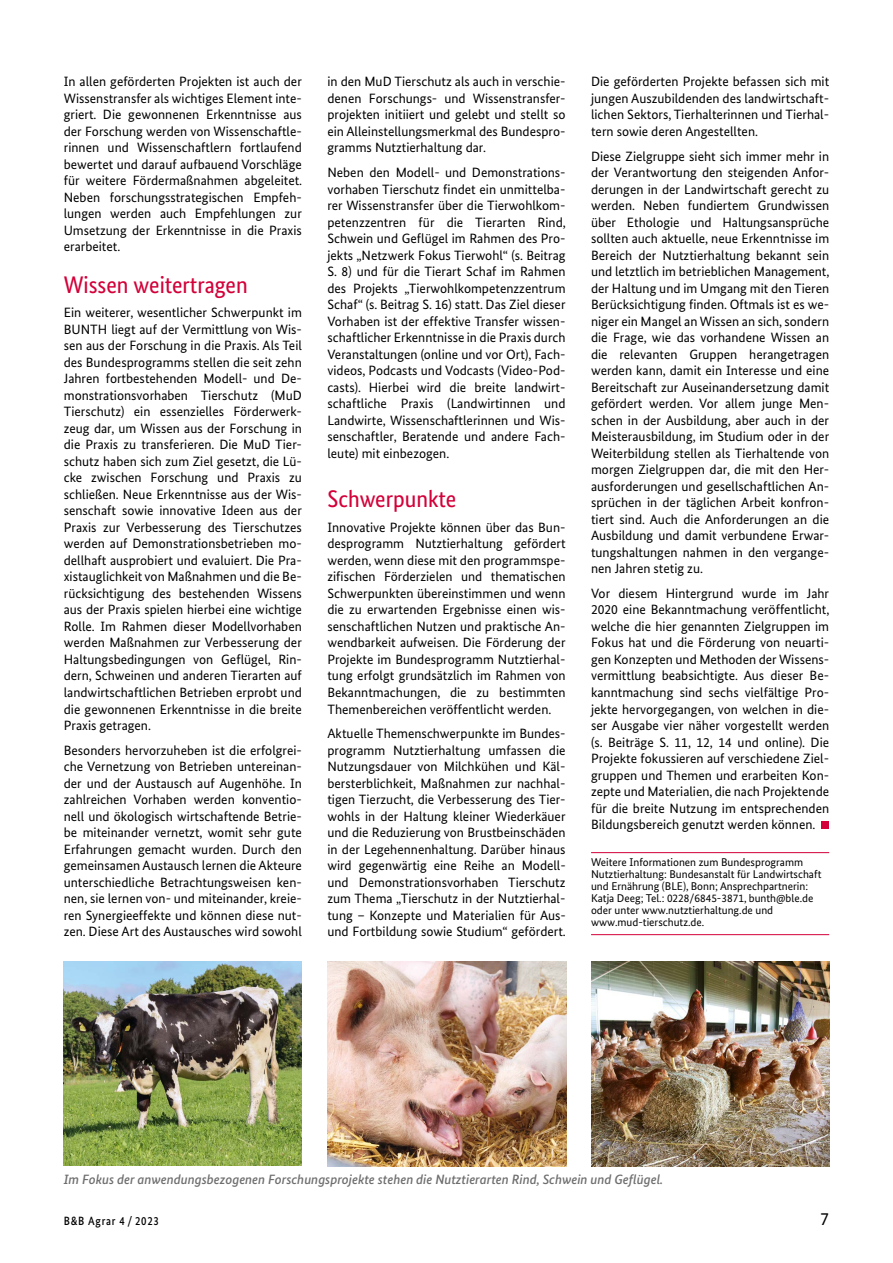
<style>
.page{position:relative;width:893px;height:1263px;background:#fff}
.page>*{position:absolute;margin:0;border:0;box-sizing:border-box;transform-origin:0 0}
.t1{font:24px "Bundes Sans Cond";color:#d30039;scale:1.05 1}
.t2{font:18px "Bundes Sans";color:#000}
.t3{font:13.5px/16.5px "Bundes Sans";color:#000;text-align:justify}
.t4{font:italic 500 13.5px "Bundes Sans";color:#6e6e6e}
.t5{font:500 12px "Bundes Sans";letter-spacing:.07em;color:#000;scale:.9 1}
.t6{font:11.25px/12px "Bundes Sans";color:#000}
</style>
<div class="page">
<hr style="left:591px;top:852px;width:238px;height:1px;background:#d30039">
<hr style="left:591px;top:934px;width:238px;height:1px;background:#d30039">
<div style="left:821px;top:821px;width:8px;height:8px;background:#d30039"></div>
<img style="left:591px;top:961px;width:238px;height:205px">
<img style="left:64px;top:961px;width:238px;height:205px">
<img style="left:327px;top:961px;width:239px;height:205px">
<p class="t3" style="left:64px;top:73px;width:240px">In allen geförderten Projekten ist auch der Wissenstransfer als wichtiges Element inte&shy;griert. Die gewonnenen Erkenntnisse aus der Forschung werden von Wissenschaftle&shy;rinnen und Wissenschaftlern fortlaufend bewertet und darauf aufbauend Vorschläge für weitere Fördermaßnahmen abgeleitet.<br>Neben forschungsstrategischen Empfeh&shy;lungen werden auch Empfehlungen zur Umsetzung der Erkenntnisse in die Praxis erarbeitet.</p>
<h1 class="t1" style="left:64px;top:271px;width:177px">Wissen weitertragen</h1>
<p class="t3" style="left:64px;top:304px;width:240px">Ein weiterer, wesentlicher Schwerpunkt im BUNTH liegt auf der Vermittlung von Wis&shy;sen aus der Forschung in die Praxis. Als Teil des Bundesprogramms stellen die seit zehn Jahren fortbestehenden Modell- und De&shy;monstrationsvorhaben Tierschutz (MuD Tierschutz) ein essenzielles Förderwerk&shy;zeug dar, um Wissen aus der Forschung in die Praxis zu transferieren. Die MuD Tier&shy;schutz haben sich zum Ziel gesetzt, die Lü&shy;cke zwischen Forschung und Praxis zu schließen. Neue Erkenntnisse aus der Wis&shy;senschaft sowie innovative Ideen aus der Praxis zur Verbesserung des Tierschutzes werden auf Demonstrationsbetrieben mo&shy;dellhaft ausprobiert und evaluiert. Die Pra&shy;xistauglichkeit von Maßnahmen und die Be&shy;rücksichtigung des bestehenden Wissens aus der Praxis spielen hierbei eine wichtige Rolle. Im Rahmen dieser Modellvorhaben werden Maßnahmen zur Verbesserung der Haltungsbedingungen von Geflügel, Rin&shy;dern, Schweinen und anderen Tierarten auf landwirtschaftlichen Betrieben erprobt und die gewonnenen Erkenntnisse in die breite Praxis getragen.</p>
<p class="t3" style="left:64px;top:742px;width:240px">Besonders hervorzuheben ist die erfolgrei&shy;che Vernetzung von Betrieben untereinan&shy;der und der Austausch auf Augenhöhe. In zahlreichen Vorhaben werden konventio&shy;nell und ökologisch wirtschaftende Betrie&shy;be miteinander vernetzt, womit sehr gute Erfahrungen gemacht wurden. Durch den gemeinsamen Austausch lernen die Akteure unterschiedliche Betrachtungsweisen ken&shy;nen, sie lernen von- und miteinander, kreie&shy;ren Synergieeffekte und können diese nut&shy;zen. Diese Art des Austausches wird sowohl</p>
<p class="t3" style="left:327px;top:73px;width:240px">in den MuD Tierschutz als auch in verschie&shy;denen Forschungs- und Wissenstransfer&shy;projekten initiiert und gelebt und stellt so ein Alleinstellungsmerkmal des Bundespro&shy;gramms Nutztierhaltung dar.</p>
<p class="t3" style="left:327px;top:164px;width:240px">Neben den Modell- und Demonstrations&shy;vorhaben Tierschutz findet ein unmittelba&shy;rer Wissenstransfer über die Tierwohlkom&shy;petenzzentren für die Tierarten Rind, Schwein und Geflügel im Rahmen des Pro&shy;jekts „Netzwerk Fokus Tierwohl“ (s. Beitrag S. 8) und für die Tierart Schaf im Rahmen des Projekts „Tierwohlkompetenzzentrum Schaf“ (s. Beitrag S. 16) statt. Das Ziel dieser Vorhaben ist der effektive Transfer wissen&shy;schaftlicher Erkenntnisse in die Praxis durch Veranstaltungen (online und vor Ort), Fach&shy;videos, Podcasts und Vodcasts (Video-Pod&shy;casts). Hierbei wird die breite landwirt&shy;schaftliche Praxis (Landwirtinnen und Landwirte, Wissenschaftlerinnen und Wis&shy;senschaftler, Beratende und andere Fach&shy;leute) mit einbezogen.</p>
<h1 class="t1" style="left:327px;top:485px;width:124px">Schwerpunkte</h1>
<p class="t3" style="left:327px;top:519px;width:240px">Innovative Projekte können über das Bun&shy;desprogramm Nutztierhaltung gefördert werden, wenn diese mit den programmspe&shy;zifischen Förderzielen und thematischen Schwerpunkten übereinstimmen und wenn die zu erwartenden Ergebnisse einen wis&shy;senschaftlichen Nutzen und praktische An&shy;wendbarkeit aufweisen. Die Förderung der Projekte im Bundesprogramm Nutztierhal&shy;tung erfolgt grundsätzlich im Rahmen von Bekanntmachungen, die zu bestimmten Themenbereichen veröffentlicht werden.</p>
<p class="t3" style="left:327px;top:725px;width:240px">Aktuelle Themenschwerpunkte im Bundes&shy;programm Nutztierhaltung umfassen die Nutzungsdauer von Milchkühen und Käl&shy;bersterblichkeit, Maßnahmen zur nachhal&shy;tigen Tierzucht, die Verbesserung des Tier&shy;wohls in der Haltung kleiner Wiederkäuer und die Reduzierung von Brustbeinschäden in der Legehennenhaltung. Darüber hinaus wird gegenwärtig eine Reihe an Modell&shy;und Demonstrationsvorhaben Tierschutz zum Thema „Tierschutz in der Nutztierhal&shy;tung – Konzepte und Materialien für Aus&shy;und Fortbildung sowie Studium“ gefördert.</p>
<p class="t3" style="left:591px;top:73px;width:240px">Die geförderten Projekte befassen sich mit jungen Auszubildenden des landwirtschaft&shy;lichen Sektors, Tierhalterinnen und Tierhal&shy;tern sowie deren Angestellten.</p>
<p class="t3" style="left:591px;top:148px;width:240px">Diese Zielgruppe sieht sich immer mehr in der Verantwortung den steigenden Anfor&shy;derungen in der Landwirtschaft gerecht zu werden. Neben fundiertem Grundwissen über Ethologie und Haltungsansprüche sollten auch aktuelle, neue Erkenntnisse im Bereich der Nutztierhaltung bekannt sein und letztlich im betrieblichen Management, der Haltung und im Umgang mit den Tieren Berücksichtigung finden. Oftmals ist es we&shy;niger ein Mangel an Wissen an sich, sondern die Frage, wie das vorhandene Wissen an die relevanten Gruppen herangetragen werden kann, damit ein Interesse und eine Bereitschaft zur Auseinandersetzung damit gefördert werden. Vor allem junge Men&shy;schen in der Ausbildung, aber auch in der Meisterausbildung, im Studium oder in der Weiterbildung stellen als Tierhaltende von morgen Zielgruppen dar, die mit den Her&shy;ausforderungen und gesellschaftlichen An&shy;sprüchen in der täglichen Arbeit konfron&shy;tiert sind. Auch die Anforderungen an die Ausbildung und damit verbundene Erwar&shy;tungshaltungen nahmen in den vergange&shy;nen Jahren stetig zu.</p>
<p class="t3" style="left:591px;top:585px;width:240px">Vor diesem Hintergrund wurde im Jahr 2020 eine Bekanntmachung veröffentlicht, welche die hier genannten Zielgruppen im Fokus hat und die Förderung von neuarti&shy;gen Konzepten und Methoden der Wissens&shy;vermittlung beabsichtigte. Aus dieser Be&shy;kanntmachung sind sechs vielfältige Pro&shy;jekte hervorgegangen, von welchen in die&shy;ser Ausgabe vier näher vorgestellt werden (s. Beiträge S. 11, 12, 14 und online). Die Projekte fokussieren auf verschiedene Ziel&shy;gruppen und Themen und erarbeiten Kon&shy;zepte und Materialien, die nach Projektende für die breite Nutzung im entsprechenden Bildungsbereich genutzt werden können.</p>
<p class="t6" style="left:591px;top:856px;width:232px">Weitere Informationen zum Bundesprogramm Nutztierhaltung: Bundesanstalt für Landwirtschaft und Ernährung (BLE), Bonn; Ansprechpartnerin:<br>Katja Deeg; Tel.: 0228/6845-3871, bunth@ble.de oder unter www.nutztierhaltung.de und www.mud-tierschutz.de.</p>
<p class="t4" style="left:64px;top:1171px;width:601px">Im Fokus der anwendungsbezogenen Forschungsprojekte stehen die Nutztierarten Rind, Schwein und Geflügel.</p>
<p class="t5" style="left:64px;top:1213px;width:107px">B&amp;B Agrar 4 / 2023</p>
<h2 class="t2" style="left:820px;top:1208px;width:10px">7</h2>
</div>
